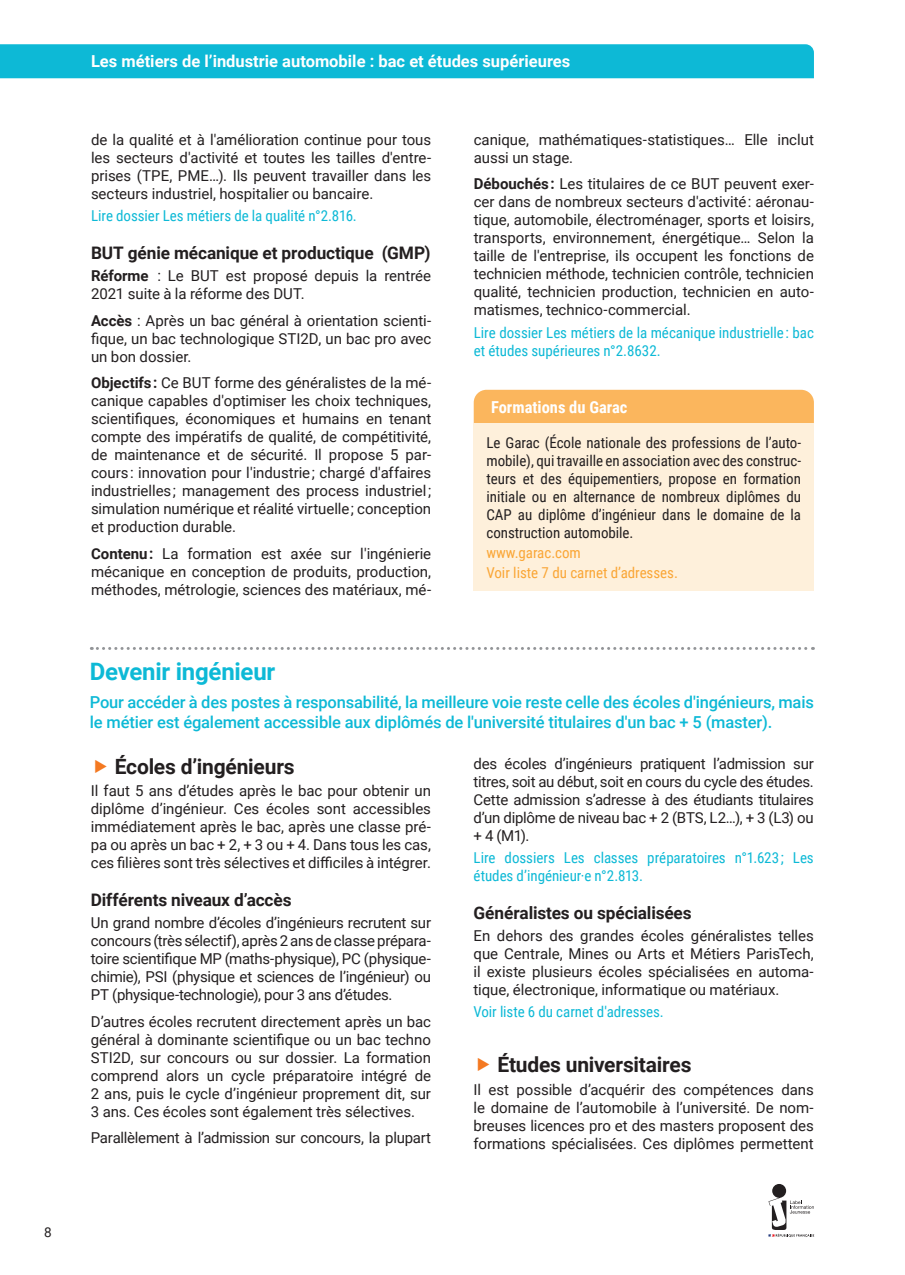
<style>
.page{position:relative;width:905px;height:1275px;background:#fff}
.page>*{position:absolute;margin:0;border:0;box-sizing:border-box;transform-origin:0 0}
.t1{font:700 24px "Roboto";letter-spacing:-.01em;color:#0db9d6}
.t2{font:700 21px "Roboto";letter-spacing:-.01em;color:#231f20}
.t3{font:700 17.25px "Roboto";letter-spacing:-.005em;color:#231f20}
.t4{font:500 16.5px/19.8px "Roboto";letter-spacing:-.01em;color:#0db9d6}
.t5{font:700 16.5px "Roboto";color:#fff}
.t6{font:700 16.5px "Roboto Condensed";color:#fff}
.t7{font:15px/18px "Roboto";letter-spacing:-.005em;color:#231f20;text-align:justify}
.t8{font:15px/18px "Roboto Condensed";letter-spacing:-.005em;color:#231f20;text-align:justify}
.t9{font:15px/18px "Roboto Condensed";letter-spacing:-.005em;color:#0db9d6}
.t10{font:15px/20.1px "Roboto Condensed";letter-spacing:-.005em;color:#faa636}
.t11{font:13.5px "Roboto";color:#231f20}
.s1{font-weight:700}
</style>
<div class="page">
<div style="left:0;top:44px;width:814px;height:34px;background:#0db9d6"></div>
<svg style="left:768px;top:1184px;width:46px;height:53px"></svg>
<svg style="left:91px;top:647px;width:722px;height:3px"></svg>
<div style="left:474px;top:390px;width:340px;height:34px;background:#fbb65d"></div>
<div style="left:474px;top:424px;width:340px;height:167px;background:#fef0db"></div>
<p class="t11" style="left:44px;top:1223px;width:9px">8</p>
<p class="t5" style="left:91px;top:50px;width:481px">Les métiers de l’industrie automobile : bac et études supérieures</p>
<p class="t7" style="left:91px;top:130px;width:342px">de la qualité et à l'amélioration continue pour tous les secteurs d'activité et toutes les tailles d'entre&shy;prises (TPE, PME…). Ils peuvent travailler dans les secteurs industriel, hospitalier ou bancaire.</p>
<p class="t9" style="left:91px;top:206px;width:267px">Lire dossier Les métiers de la qualité n°2.816.</p>
<p class="t3" style="left:91px;top:241px;width:341px">BUT génie mécanique et productique (GMP)</p>
<p class="t7" style="left:91px;top:266px;width:342px"><span class="s1">Réforme</span> : Le BUT est proposé depuis la rentrée<br>2021 suite à la réforme des DUT.</p>
<p class="t7" style="left:91px;top:311px;width:342px"><span class="s1">Accès</span> : Après un bac général à orientation scienti&shy;fique, un bac technologique STI2D, un bac pro avec un bon dossier.</p>
<p class="t7" style="left:91px;top:373px;width:342px"><span class="s1">Objectifs :</span> Ce BUT forme des généralistes de la mé&shy;canique capables d'optimiser les choix techniques, scientifiques, économiques et humains en tenant compte des impératifs de qualité, de compétitivité, de maintenance et de sécurité. Il propose 5 par&shy;cours : innovation pour l'industrie ; chargé d'affaires industrielles ; management des process industriel ; simulation numérique et réalité virtuelle ; conception et production durable.</p>
<p class="t7" style="left:91px;top:544px;width:342px"><span class="s1">Contenu :</span> La formation est axée sur l'ingénierie mécanique en conception de produits, production, méthodes, métrologie, sciences des matériaux, mé-</p>
<p class="t7" style="left:474px;top:130px;width:342px">canique, mathématiques-statistiques… Elle inclut aussi un stage.</p>
<p class="t7" style="left:474px;top:174px;width:342px"><span class="s1">Débouchés :</span> Les titulaires de ce BUT peuvent exer&shy;cer dans de nombreux secteurs d'activité : aéronau&shy;tique, automobile, électroménager, sports et loisirs, transports, environnement, énergétique… Selon la taille de l'entreprise, ils occupent les fonctions de technicien méthode, technicien contrôle, technicien qualité, technicien production, technicien en auto&shy;matismes, technico-commercial.</p>
<p class="t9" style="left:474px;top:323px;width:342px">Lire dossier Les métiers de la mécanique industrielle : bac et études supérieures n°2.8632.</p>
<p class="t6" style="left:491px;top:395px;width:138px">Formations du Garac</p>
<p class="t8" style="left:486px;top:433px;width:316px">Le Garac (École nationale des professions de l’auto&shy;mobile), qui travaille en association avec des construc&shy;teurs et des équipementiers, propose en formation initiale ou en alternance de nombreux diplômes du CAP au diplôme d’ingénieur dans le domaine de la construction automobile.</p>
<p class="t10" style="left:486px;top:542px;width:193px">www.garac.com<br>Voir liste 7 du carnet d’adresses.</p>
<h1 class="t1" style="left:90px;top:654px;width:187px">Devenir ingénieur</h1>
<p class="t4" style="left:90px;top:692px;width:726px">Pour accéder à des postes à responsabilité, la meilleure voie reste celle des écoles d'ingénieurs, mais le métier est également accessible aux diplômés de l'université titulaires d'un bac + 5 (master).</p>
<h2 class="t2" style="left:115px;top:752px;width:181px">Écoles d’ingénieurs</h2>
<p class="t7" style="left:91px;top:781px;width:342px">Il faut 5 ans d’études après le bac pour obtenir un diplôme d’ingénieur. Ces écoles sont accessibles immédiatement après le bac, après une classe pré&shy;pa ou après un bac + 2, + 3 ou + 4. Dans tous les cas, ces filières sont très sélectives et difficiles à intégrer.</p>
<p class="t3" style="left:91px;top:887px;width:202px">Différents niveaux d’accès</p>
<p class="t7" style="left:91px;top:913px;width:342px">Un grand nombre d’écoles d’ingénieurs recrutent sur concours (très sélectif), après 2 ans de classe prépara&shy;toire scientifique MP (maths-physique), PC (physique&shy;chimie), PSI (physique et sciences de l’ingénieur) ou PT (physique-technologie), pour 3 ans d’études.</p>
<p class="t7" style="left:91px;top:1012px;width:342px">D’autres écoles recrutent directement après un bac général à dominante scientifique ou un bac techno STI2D, sur concours ou sur dossier. La formation comprend alors un cycle préparatoire intégré de 2 ans, puis le cycle d’ingénieur proprement dit, sur 3 ans. Ces écoles sont également très sélectives.</p>
<p class="t7" style="left:91px;top:1128px;width:342px">Parallèlement à l’admission sur concours, la plupart</p>
<p class="t7" style="left:474px;top:754px;width:342px">des écoles d’ingénieurs pratiquent l’admission sur titres, soit au début, soit en cours du cycle des études.<br>Cette admission s’adresse à des étudiants titulaires d’un diplôme de niveau bac + 2 (BTS, L2…), + 3 (L3) ou + 4 (M1).</p>
<p class="t9" style="left:474px;top:848px;width:342px">Lire dossiers Les classes préparatoires n°1.623 ; Les études d’ingénieur·e n°2.813.</p>
<p class="t3" style="left:474px;top:900px;width:220px">Généralistes ou spécialisées</p>
<p class="t7" style="left:474px;top:926px;width:342px">En dehors des grandes écoles généralistes telles que Centrale, Mines ou Arts et Métiers ParisTech, il existe plusieurs écoles spécialisées en automa&shy;tique, électronique, informatique ou matériaux.</p>
<p class="t9" style="left:474px;top:1002px;width:192px">Voir liste 6 du carnet d'adresses.</p>
<h2 class="t2" style="left:497px;top:1050px;width:196px">Études universitaires</h2>
<p class="t7" style="left:474px;top:1080px;width:342px">Il est possible d’acquérir des compétences dans le domaine de l’automobile à l’université. De nom&shy;breuses licences pro et des masters proposent des formations spécialisées. Ces diplômes permettent</p>
</div>
